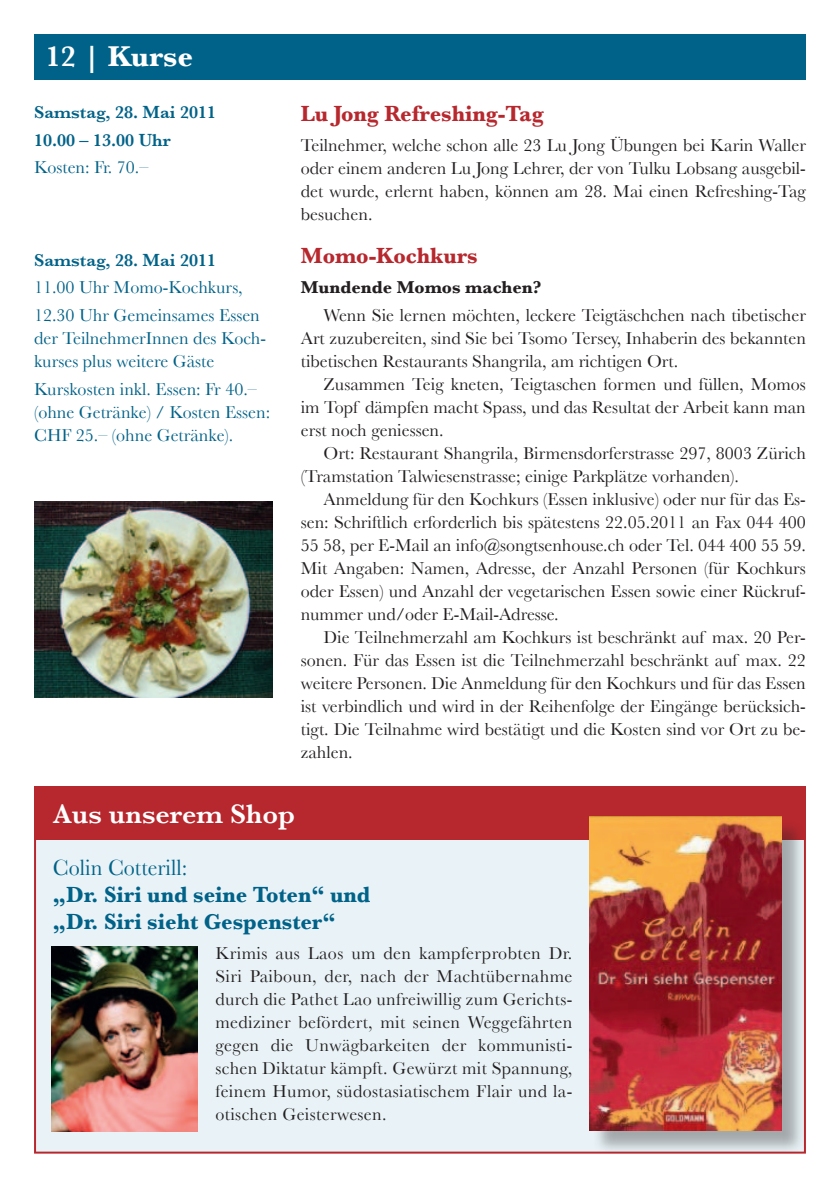
<style>
.page{position:relative;width:840px;height:1191px;background:#fff}
.page>*{position:absolute;margin:0;border:0;box-sizing:border-box;transform-origin:0 0}
.t1{font:700 30px "Baskerville";color:#fff}
.t2{font:600 28px "Baskerville";color:#fff}
.t3{font:700 23px/27px "Baskerville";color:#006288;scale:.96 1}
.t4{font:700 23px "Baskerville";color:#b7282e;scale:.96 1}
.t5{font:23px "Baskerville";color:#006288;scale:.96 1}
.t6{font:18px/23px "Baskerville";color:#231f20;text-align:justify}
.t7{font:18px/23px "Baskerville";color:#006288}
.t8{font:600 18px/27.6px "Baskerville";color:#006288}
.t9{font:700 18px "Baskerville";color:#231f20}
.s1{font-weight:600}
</style>
<div class="page">
<div style="left:34px;top:34px;width:771px;height:45px;background:#006288"></div>
<img style="left:34px;top:502px;width:238px;height:195px">
<div style="left:34px;top:792px;width:771px;height:361px;background:#e9f3f7;border:2px solid #b7282e"></div>
<div style="left:34px;top:786px;width:771px;height:54px;background:#b7282e"></div>
<img style="left:51px;top:946px;width:147px;height:185px">
<div style="left:592px;top:819px;width:213px;height:336px;background:#231f20;opacity:.35"></div>
<img style="left:589px;top:816px;width:191px;height:314px">
<h1 class="t1" style="left:46px;top:38px;width:149px"><span class="s1">12 |</span> Kurse</h1>
<p class="t8" style="left:34px;top:98px;width:183px">Samstag, 28. Mai 2011<br>10.00 – 13.00 Uhr</p>
<p class="t7" style="left:34px;top:156px;width:116px">Kosten: Fr. 70.–</p>
<p class="t8" style="left:34px;top:246px;width:183px">Samstag, 28. Mai 2011</p>
<p class="t7" style="left:34px;top:274px;width:227px;line-height:27.6px">11.00 Uhr Momo-Kochkurs,<br>12.30 Uhr Gemeinsames Essen</p>
<p class="t7" style="left:34px;top:326px;width:233px">der TeilnehmerInnen des Koch&shy;kurses plus weitere Gäste</p>
<p class="t7" style="left:34px;top:377px;width:237px">Kurskosten inkl. Essen: Fr 40.– (ohne Getränke) / Kosten Essen:<br>CHF 25.– (ohne Getränke).</p>
<p class="t4" style="left:300px;top:100px;width:254px">Lu Jong Refreshing-Tag</p>
<p class="t6" style="left:300px;top:134px;width:506px">Teilnehmer, welche schon alle 23 Lu Jong Übungen bei Karin Waller oder einem anderen Lu Jong Lehrer, der von Tulku Lobsang ausgebil&shy;det wurde, erlernt haben, können am 28. Mai einen Refreshing-Tag besuchen.</p>
<p class="t4" style="left:300px;top:242px;width:186px">Momo-Kochkurs</p>
<p class="t9" style="left:300px;top:277px;width:242px">Mundende Momos machen?</p>
<p class="t6" style="left:300px;top:303px;width:506px;text-indent:23px">Wenn Sie lernen möchten, leckere Teigtäschchen nach tibetischer Art zuzubereiten, sind Sie bei Tsomo Tersey, Inhaberin des bekannten tibetischen Restaurants Shangrila, am richtigen Ort.</p>
<p class="t6" style="left:300px;top:372px;width:506px;text-indent:23px">Zusammen Teig kneten, Teigtaschen formen und füllen, Momos im Topf dämpfen macht Spass, und das Resultat der Arbeit kann man erst noch geniessen.</p>
<p class="t6" style="left:300px;top:441px;width:506px;text-indent:23px">Ort: Restaurant Shangrila, Birmensdorferstrasse 297, 8003 Zürich (Tramstation Talwiesenstrasse; einige Parkplätze vorhanden).</p>
<p class="t6" style="left:300px;top:487px;width:506px;text-indent:23px">Anmeldung für den Kochkurs (Essen inklusive) oder nur für das Es&shy;sen: Schriftlich erforderlich bis spätestens 22.05.2011 an Fax 044 400<br>55 58, per E-Mail an info@songtsenhouse.ch oder Tel. 044 400 55 59.<br>Mit Angaben: Namen, Adresse, der Anzahl Personen (für Kochkurs oder Essen) und Anzahl der vegetarischen Essen sowie einer Rückruf&shy;nummer und/oder E-Mail-Adresse.</p>
<p class="t6" style="left:300px;top:625px;width:506px;text-indent:23px">Die Teilnehmerzahl am Kochkurs ist beschränkt auf max. 20 Per&shy;sonen. Für das Essen ist die Teilnehmerzahl beschränkt auf max. 22 weitere Personen. Die Anmeldung für den Kochkurs und für das Essen ist verbindlich und wird in der Reihenfolge der Eingänge berücksich&shy;tigt. Die Teilnahme wird bestätigt und die Kosten sind vor Ort zu be&shy;zahlen.</p>
<h2 class="t2" style="left:53px;top:797px;width:243px">Aus unserem Shop</h2>
<p class="t5" style="left:53px;top:854px;width:141px">Colin Cotterill:</p>
<p class="t3" style="left:53px;top:881px;width:332px">„Dr. Siri und seine Toten“ und „Dr. Siri sieht Gespenster“</p>
<p class="t6" style="left:215px;top:941px;width:358px">Krimis aus Laos um den kampferprobten Dr.<br>Siri Paiboun, der, nach der Machtübernahme durch die Pathet Lao unfreiwillig zum Gerichts&shy;mediziner befördert, mit seinen Weggefährten gegen die Unwägbarkeiten der kommunisti&shy;schen Diktatur kämpft. Gewürzt mit Spannung, feinem Humor, südostasiatischem Flair und la&shy;otischen Geisterwesen.</p>
</div>
